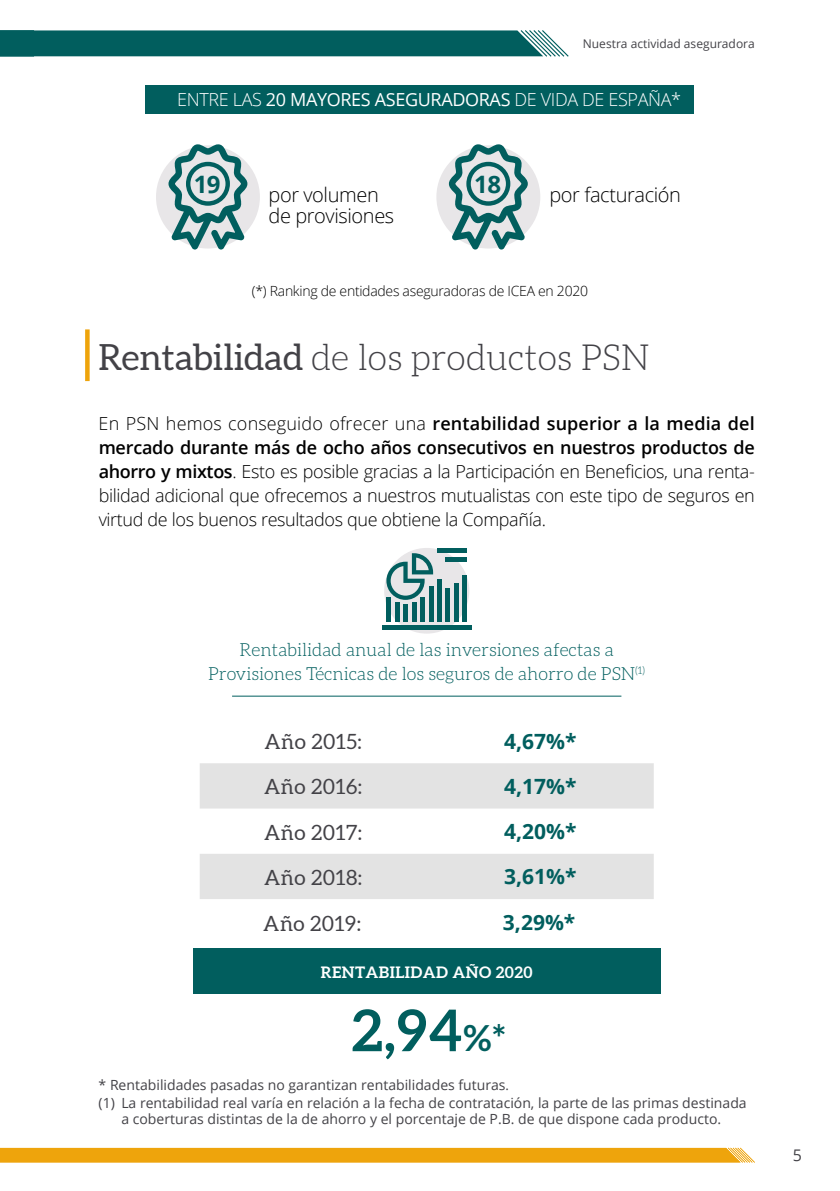
<style>
.page{position:relative;width:840px;height:1191px;background:#fff}
.page>*{position:absolute;margin:0;border:0;box-sizing:border-box;transform-origin:0 0}
.t1{font:700 57.4px "Aleo";color:#015e5e}
.t2{font:300 36px "Aleo";color:#434247}
.t3{font:700 24px "Open Sans";color:#015e5e}
.t4{font:21px "Aleo";letter-spacing:.025em;color:#434247}
.t5{font:700 21px "Open Sans";color:#015e5e}
.t6{font:300 20px/21px "Open Sans";letter-spacing:-.02em;color:#000}
.t7{font:300 18px/24px "Open Sans";letter-spacing:-.02em;color:#000;text-align:justify}
.t8{font:300 18px/24px "Aleo";color:#015e5e;text-align:center}
.t9{font:300 18px "Open Sans";letter-spacing:-.02em;color:#fff}
.t10{font:700 16px "Aleo";letter-spacing:.025em;color:#fff}
.t11{font:16px "Open Sans";color:#434247}
.t12{font:14px/18.6px "Open Sans";color:#434247}
.t13{font:300 14px "Open Sans";letter-spacing:-.02em;color:#000}
.t14{font:12px "Open Sans";color:#434247}
.s1{font-weight:400}
.s2{font-weight:600}
.s3{font-size:36px}
.s4{font-size:13px}
</style>
<div class="page">
<svg style="left:0;top:30px;width:568px;height:27px"></svg>
<svg style="left:0;top:1147px;width:754px;height:15px"></svg>
<div style="left:193px;top:948px;width:467px;height:46px;background:#015e5e"></div>
<hr style="left:232px;top:696px;width:389px;height:1px;background:#015e5e">
<svg style="left:200px;top:763px;width:453px;height:136px;fill:#e3e3e3"></svg>
<div style="left:384px;top:548px;width:85px;height:85px;background:#e8e6e8;border-radius:50%"></div>
<hr style="left:386px;top:597px;width:4px;height:24px;background:#015e5e">
<div style="left:394px;top:602px;width:5px;height:19px;background:#015e5e"></div>
<hr style="left:403px;top:604px;width:4px;height:17px;background:#015e5e">
<div style="left:411px;top:602px;width:5px;height:19px;background:#015e5e"></div>
<hr style="left:420px;top:596px;width:4px;height:25px;background:#015e5e">
<div style="left:428px;top:586px;width:5px;height:35px;background:#015e5e"></div>
<hr style="left:437px;top:579px;width:4px;height:42px;background:#015e5e">
<div style="left:445px;top:587px;width:5px;height:34px;background:#015e5e"></div>
<hr style="left:454px;top:583px;width:4px;height:38px;background:#015e5e">
<div style="left:462px;top:575px;width:5px;height:46px;background:#015e5e"></div>
<hr style="left:382px;top:626px;width:89px;height:4px;background:#015e5e">
<svg style="left:386px;top:553px;width:47px;height:47px"></svg>
<div style="left:437px;top:548px;width:30px;height:5px;background:#015e5e"></div>
<hr style="left:445px;top:557px;width:22px;height:4px;background:#015e5e">
<div style="left:85px;top:329px;width:5px;height:52px;background:#eea40c"></div>
<div style="left:146px;top:85px;width:548px;height:28px;background:#015e5e"></div>
<div style="left:156px;top:145px;width:104px;height:104px;background:#e8e6e8;border-radius:50%"></div>
<svg style="left:167px;top:144px;width:81px;height:106px"></svg>
<div style="left:436px;top:145px;width:104px;height:104px;background:#e8e6e8;border-radius:50%"></div>
<svg style="left:447px;top:144px;width:81px;height:106px"></svg>
<p class="t14" style="left:582px;top:35px;width:173px">Nuestra actividad aseguradora</p>
<p class="t9" style="left:177px;top:87px;width:505px">ENTRE LAS <span class="s1">20 MAYORES ASEGURADORAS</span> DE VIDA DE ESPAÑA*</p>
<h3 class="t3" style="left:193px;top:167px;width:28px">19</h3>
<h3 class="t3" style="left:474px;top:167px;width:28px">18</h3>
<p class="t6" style="left:268px;top:183px;width:127px">por volumen de provisiones</p>
<p class="t6" style="left:549px;top:183px;width:133px">por facturación</p>
<p class="t13" style="left:252px;top:281px;width:337px">(*) Ranking de entidades aseguradoras de ICEA en 2020</p>
<h2 class="t2" style="left:99px;top:337px;width:551px"><span class="s1">Rentabilidad</span> de los productos PSN</h2>
<p class="t7" style="left:99px;top:411px;width:657px">En PSN hemos conseguido ofrecer una <span class="s2">rentabilidad superior a la media del mercado durante más de ocho años consecutivos en nuestros productos de ahorro y mixtos</span>. Esto es posible gracias a la Participación en Beneficios, una renta&shy;bilidad adicional que ofrecemos a nuestros mutualistas con este tipo de seguros en virtud de los buenos resultados que obtiene la Compañía.</p>
<p class="t8" style="left:208px;top:637px;width:438px">Rentabilidad anual de las inversiones afectas a<br>Provisiones Técnicas de los seguros de ahorro de PSN<sup>(1)</sup></p>
<p class="t4" style="left:264px;top:729px;width:99px">Año 2015:</p>
<p class="t5" style="left:503px;top:726px;width:74px">4,67%*</p>
<p class="t4" style="left:264px;top:774px;width:99px">Año 2016:</p>
<p class="t5" style="left:503px;top:771px;width:74px">4,17%*</p>
<p class="t4" style="left:264px;top:820px;width:100px">Año 2017:</p>
<p class="t5" style="left:503px;top:816px;width:74px">4,20%*</p>
<p class="t4" style="left:264px;top:865px;width:99px">Año 2018:</p>
<p class="t5" style="left:503px;top:862px;width:74px">3,61%*</p>
<p class="t4" style="left:263px;top:911px;width:99px">Año 2019:</p>
<p class="t5" style="left:502px;top:908px;width:74px">3,29%*</p>
<p class="t10" style="left:321px;top:962px;width:213px">RENTABILIDAD AÑO 2020</p>
<h1 class="t1" style="left:351px;top:995px;width:155px">2,94<span class="s3">%*</span></h1>
<p class="t12" style="left:99px;top:1074px;width:649px">* Rentabilidades pasadas no garantizan rentabilidades futuras<span class="s4">.<br></span>(1) La rentabilidad real varía en relación a la fecha de contratación, la parte de las primas destinada</p>
<p class="t12" style="left:121px;top:1109px;width:601px">a coberturas distintas de la de ahorro y el porcentaje de P.B. de que dispone cada producto.</p>
<p class="t11" style="left:792px;top:1144px;width:11px">5</p>
</div>
